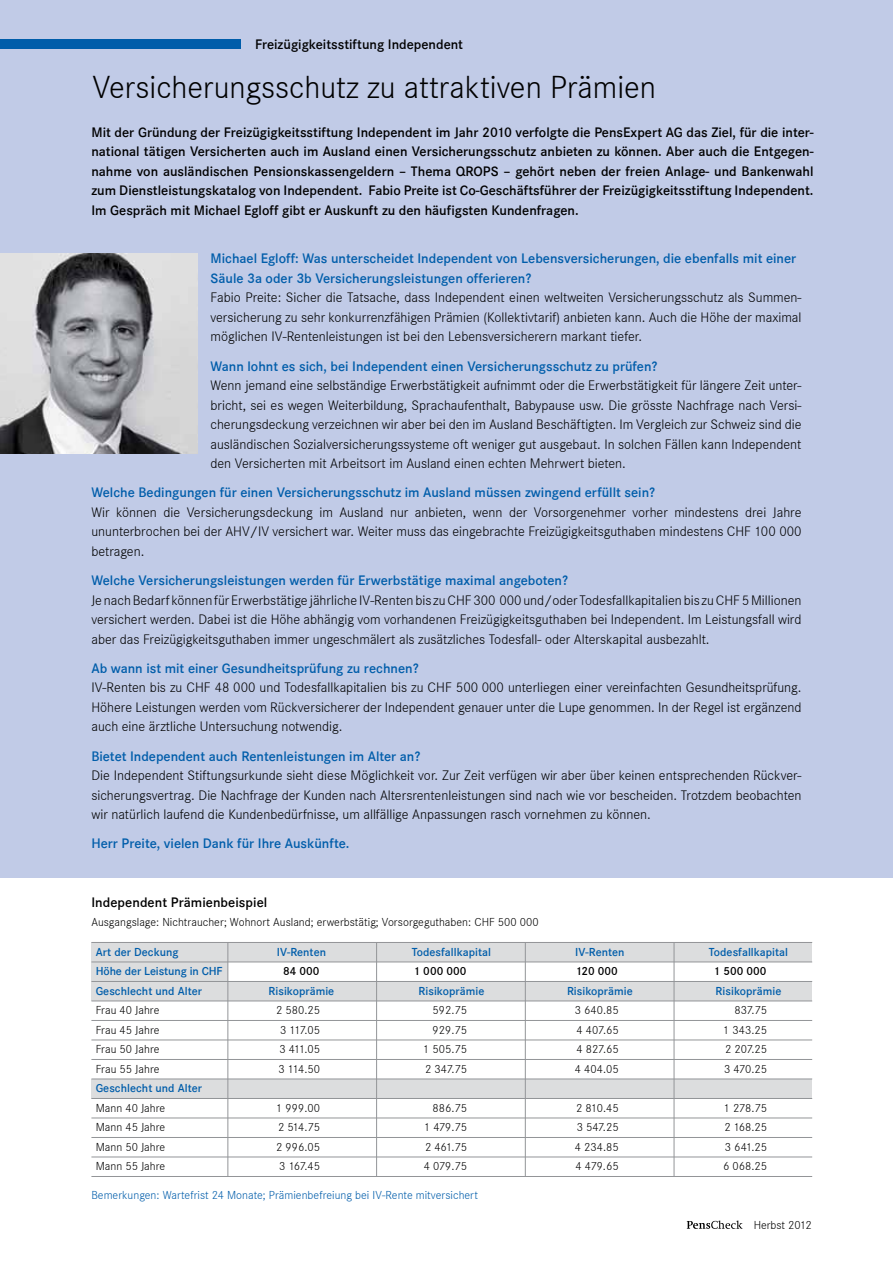
<style>
.page{position:relative;width:893px;height:1263px;background:#fff}
.page>*{position:absolute;margin:0;border:0;box-sizing:border-box;transform-origin:0 0}
.t1{font:300 33px "Corporate S";color:#000}
.t2{font:300 14.25px/19.5px "Corporate S";color:#000;text-align:justify}
.t3{font:600 14.25px/19.5px "Corporate S";color:#000;text-align:justify}
.t4{font:600 14.25px/19.5px "Corporate S";color:#005daa}
.t5{font:300 12px "Corporate S";letter-spacing:.005em;color:#000}
.t6{font:600 12px "Corporate S";letter-spacing:.005em;color:#005daa}
.t7{font:300 12px "Corporate S";letter-spacing:.005em;color:#005daa}
.t8{font:600 12px "Corporate S";letter-spacing:.005em;color:#000}
</style>
<div class="page">
<div style="left:0;top:0;width:893px;height:877px;background:#c1cbe7"></div>
<div style="left:91px;top:962px;width:136px;height:20px;background:#dcddde"></div>
<div style="left:91px;top:981px;width:721px;height:20px;background:#dcddde"></div>
<div style="left:91px;top:1079px;width:721px;height:20px;background:#dcddde"></div>
<div style="left:91px;top:942px;width:721px;height:20px;background:#dcddde"></div>
<svg style="left:687px;top:1220px;width:56px;height:9px"></svg>
<div style="left:0;top:39px;width:240px;height:10px;background:#005daa"></div>
<hr style="left:91px;top:942px;width:721px;height:1px;background:#939598">
<hr style="left:91px;top:961px;width:721px;height:1px;background:#939598">
<hr style="left:91px;top:981px;width:721px;height:1px;background:#939598">
<hr style="left:91px;top:1000px;width:721px;height:1px;background:#939598">
<hr style="left:91px;top:1020px;width:721px;height:1px;background:#939598">
<hr style="left:91px;top:1039px;width:721px;height:1px;background:#939598">
<hr style="left:91px;top:1059px;width:721px;height:1px;background:#939598">
<hr style="left:91px;top:1078px;width:721px;height:1px;background:#939598">
<hr style="left:91px;top:1098px;width:721px;height:1px;background:#939598">
<hr style="left:91px;top:1117px;width:721px;height:1px;background:#939598">
<hr style="left:91px;top:1137px;width:721px;height:1px;background:#939598">
<hr style="left:91px;top:1156px;width:721px;height:1px;background:#939598">
<hr style="left:91px;top:1176px;width:721px;height:1px;background:#939598">
<hr style="left:227px;top:943px;width:1px;height:234px;background:#939598">
<hr style="left:376px;top:943px;width:1px;height:234px;background:#939598">
<hr style="left:525px;top:943px;width:1px;height:234px;background:#939598">
<hr style="left:674px;top:943px;width:1px;height:234px;background:#939598">
<img style="left:0;top:254px;width:197px;height:200px">
<p class="t3" style="left:255px;top:34px;width:209px">Freizügigkeitsstiftung Independent</p>
<h1 class="t1" style="left:92px;top:68px;width:565px">Versicherungsschutz zu attraktiven Prämien</h1>
<p class="t3" style="left:91px;top:122px;width:724px">Mit der Gründung der Freizügigkeitsstiftung Independent im Jahr 2010 verfolgte die PensExpert AG das Ziel, für die inter&shy;national tätigen Versicherten auch im Ausland einen Versicherungsschutz anbieten zu können. Aber auch die Entgegen&shy;nahme von ausländischen Pensionskassengeldern – Thema QROPS – gehört neben der freien Anlage- und Bankenwahl zum Dienstleistungskatalog von Independent. Fabio Preite ist Co-Geschäftsführer der Freizügigkeitsstiftung Independent.<br>Im Gespräch mit Michael Egloff gibt er Auskunft zu den häufigsten Kundenfragen.</p>
<p class="t4" style="left:210px;top:249px;width:587px">Michael Egloff: Was unterscheidet Independent von Lebensversicherungen, die ebenfalls mit einer<br>Säule 3a oder 3b Versicherungsleistungen offerieren?</p>
<p class="t2" style="left:210px;top:288px;width:593px">Fabio Preite: Sicher die Tatsache, dass Independent einen weltweiten Versicherungsschutz als Summen&shy;versicherung zu sehr konkurrenzfähigen Prämien (Kollektivtarif) anbieten kann. Auch die Höhe der maximal möglichen IV-Rentenleistungen ist bei den Lebensversicherern markant tiefer.</p>
<p class="t4" style="left:210px;top:356px;width:448px">Wann lohnt es sich, bei Independent einen Versicherungsschutz zu prüfen?</p>
<p class="t2" style="left:210px;top:376px;width:593px">Wenn jemand eine selbständige Erwerbstätigkeit aufnimmt oder die Erwerbstätigkeit für längere Zeit unter&shy;bricht, sei es wegen Weiterbildung, Sprachaufenthalt, Babypause usw. Die grösste Nachfrage nach Versi&shy;cherungsdeckung verzeichnen wir aber bei den im Ausland Beschäftigten. Im Vergleich zur Schweiz sind die ausländischen Sozialversicherungssysteme oft weniger gut ausgebaut. In solchen Fällen kann Independent den Versicherten mit Arbeitsort im Ausland einen echten Mehrwert bieten.</p>
<p class="t4" style="left:91px;top:483px;width:565px">Welche Bedingungen für einen Versicherungsschutz im Ausland müssen zwingend erfüllt sein?</p>
<p class="t2" style="left:91px;top:502px;width:712px">Wir können die Versicherungsdeckung im Ausland nur anbieten, wenn der Vorsorgenehmer vorher mindestens drei Jahre ununterbrochen bei der AHV/IV versichert war. Weiter muss das eingebrachte Freizügigkeitsguthaben mindestens CHF 100 000 betragen.</p>
<p class="t4" style="left:91px;top:571px;width:478px">Welche Versicherungsleistungen werden für Erwerbstätige maximal angeboten?</p>
<p class="t2" style="left:91px;top:590px;width:712px">Je nach Bedarf können für Erwerbstätige jährliche IV-Renten bis zu CHF 300 000 und/oder Todesfallkapitalien bis zu CHF 5 Millionen versichert werden. Dabei ist die Höhe abhängig vom vorhandenen Freizügigkeitsguthaben bei Independent. Im Leistungsfall wird aber das Freizügigkeitsguthaben immer ungeschmälert als zusätzliches Todesfall- oder Alterskapital ausbezahlt.</p>
<p class="t4" style="left:91px;top:658px;width:329px">Ab wann ist mit einer Gesundheitsprüfung zu rechnen?</p>
<p class="t2" style="left:91px;top:678px;width:712px">IV-Renten bis zu CHF 48 000 und Todesfallkapitalien bis zu CHF 500 000 unterliegen einer vereinfachten Gesundheitsprüfung.<br>Höhere Leistungen werden vom Rückversicherer der Independent genauer unter die Lupe genommen. In der Regel ist ergänzend auch eine ärztliche Untersuchung notwendig.</p>
<p class="t4" style="left:91px;top:746px;width:330px">Bietet Independent auch Rentenleistungen im Alter an?</p>
<p class="t2" style="left:91px;top:766px;width:712px">Die Independent Stiftungsurkunde sieht diese Möglichkeit vor. Zur Zeit verfügen wir aber über keinen entsprechenden Rückver&shy;sicherungsvertrag. Die Nachfrage der Kunden nach Altersrentenleistungen sind nach wie vor bescheiden. Trotzdem beobachten wir natürlich laufend die Kundenbedürfnisse, um allfällige Anpassungen rasch vornehmen zu können.</p>
<p class="t4" style="left:91px;top:834px;width:260px">Herr Preite, vielen Dank für Ihre Auskünfte.</p>
<p class="t3" style="left:91px;top:892px;width:177px">Independent Prämienbeispiel</p>
<p class="t5" style="left:91px;top:916px;width:449px">Ausgangslage: Nichtraucher; Wohnort Ausland; erwerbstätig; Vorsorgeguthaben: CHF 500 000</p>
<p class="t6" style="left:96px;top:945px;width:84px">Art der Deckung</p>
<p class="t6" style="left:277px;top:945px;width:51px">IV-Renten</p>
<p class="t6" style="left:412px;top:945px;width:81px">Todesfallkapital</p>
<p class="t6" style="left:575px;top:945px;width:51px">IV-Renten</p>
<p class="t6" style="left:709px;top:945px;width:81px">Todesfallkapital</p>
<p class="t6" style="left:96px;top:964px;width:128px">Höhe der Leistung in CHF</p>
<p class="t8" style="left:283px;top:964px;width:38px">84 000</p>
<p class="t8" style="left:414px;top:964px;width:54px">1 000 000</p>
<p class="t8" style="left:576px;top:964px;width:44px">120 000</p>
<p class="t8" style="left:714px;top:964px;width:54px">1 500 000</p>
<p class="t6" style="left:96px;top:984px;width:108px">Geschlecht und Alter</p>
<p class="t6" style="left:268px;top:984px;width:67px">Risikoprämie</p>
<p class="t6" style="left:418px;top:984px;width:67px">Risikoprämie</p>
<p class="t6" style="left:567px;top:984px;width:67px">Risikoprämie</p>
<p class="t6" style="left:716px;top:984px;width:67px">Risikoprämie</p>
<p class="t5" style="left:96px;top:1003px;width:65px">Frau 40 Jahre</p>
<p class="t5" style="left:276px;top:1003px;width:45px">2 580.25</p>
<p class="t5" style="left:433px;top:1003px;width:36px">592.75</p>
<p class="t5" style="left:575px;top:1003px;width:45px">3 640.85</p>
<p class="t5" style="left:734px;top:1003px;width:34px">837.75</p>
<p class="t5" style="left:96px;top:1023px;width:65px">Frau 45 Jahre</p>
<p class="t5" style="left:280px;top:1023px;width:41px">3 117.05</p>
<p class="t5" style="left:433px;top:1023px;width:36px">929.75</p>
<p class="t5" style="left:577px;top:1023px;width:43px">4 407.65</p>
<p class="t5" style="left:723px;top:1023px;width:45px">1 343.25</p>
<p class="t5" style="left:96px;top:1042px;width:65px">Frau 50 Jahre</p>
<p class="t5" style="left:279px;top:1042px;width:42px">3 411.05</p>
<p class="t5" style="left:423px;top:1042px;width:45px">1 505.75</p>
<p class="t5" style="left:576px;top:1042px;width:44px">4 827.65</p>
<p class="t5" style="left:725px;top:1042px;width:43px">2 207.25</p>
<p class="t5" style="left:96px;top:1062px;width:65px">Frau 55 Jahre</p>
<p class="t5" style="left:279px;top:1062px;width:43px">3 114.50</p>
<p class="t5" style="left:425px;top:1062px;width:43px">2 347.75</p>
<p class="t5" style="left:575px;top:1062px;width:45px">4 404.05</p>
<p class="t5" style="left:724px;top:1062px;width:45px">3 470.25</p>
<p class="t6" style="left:96px;top:1081px;width:108px">Geschlecht und Alter</p>
<p class="t5" style="left:96px;top:1101px;width:71px">Mann 40 Jahre</p>
<p class="t5" style="left:276px;top:1101px;width:45px">1 999.00</p>
<p class="t5" style="left:433px;top:1101px;width:36px">886.75</p>
<p class="t5" style="left:576px;top:1101px;width:44px">2 810.45</p>
<p class="t5" style="left:724px;top:1101px;width:45px">1 278.75</p>
<p class="t5" style="left:96px;top:1120px;width:71px">Mann 45 Jahre</p>
<p class="t5" style="left:278px;top:1120px;width:44px">2 514.75</p>
<p class="t5" style="left:424px;top:1120px;width:45px">1 479.75</p>
<p class="t5" style="left:577px;top:1120px;width:43px">3 547.25</p>
<p class="t5" style="left:724px;top:1120px;width:44px">2 168.25</p>
<p class="t5" style="left:96px;top:1140px;width:71px">Mann 50 Jahre</p>
<p class="t5" style="left:276px;top:1140px;width:45px">2 996.05</p>
<p class="t5" style="left:425px;top:1140px;width:44px">2 461.75</p>
<p class="t5" style="left:575px;top:1140px;width:45px">4 234.85</p>
<p class="t5" style="left:725px;top:1140px;width:44px">3 641.25</p>
<p class="t5" style="left:96px;top:1159px;width:71px">Mann 55 Jahre</p>
<p class="t5" style="left:279px;top:1159px;width:42px">3 167.45</p>
<p class="t5" style="left:424px;top:1159px;width:45px">4 079.75</p>
<p class="t5" style="left:575px;top:1159px;width:45px">4 479.65</p>
<p class="t5" style="left:723px;top:1159px;width:45px">6 068.25</p>
<p class="t7" style="left:91px;top:1188px;width:388px">Bemerkungen: Wartefrist 24 Monate; Prämienbefreiung bei IV-Rente mitversichert</p>
<p class="t5" style="left:754px;top:1218px;width:59px">Herbst 2012</p>
</div>
